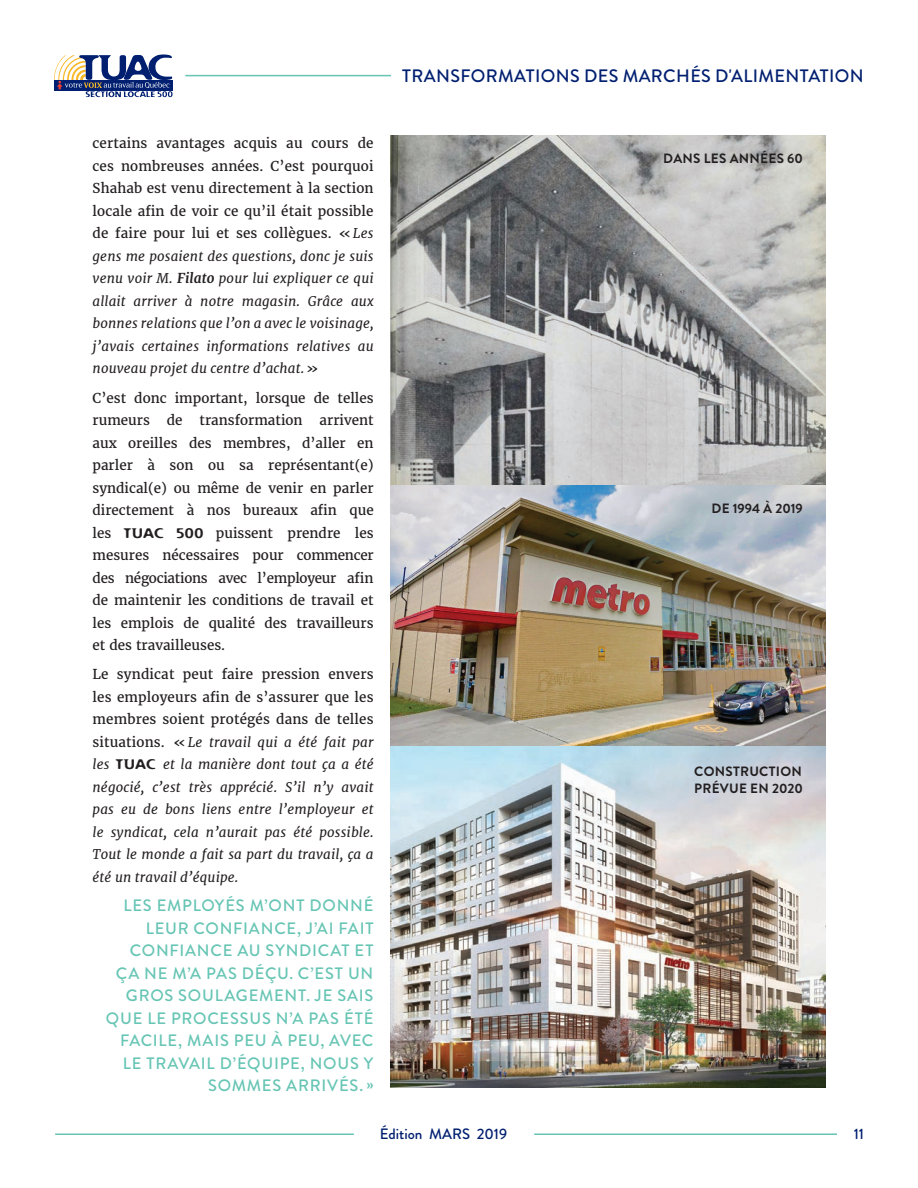
<style>
.page{position:relative;width:918px;height:1188px;background:#fff}
.page>*{position:absolute;margin:0;border:0;box-sizing:border-box;transform-origin:0 0}
.Header_de_page{font:500 18px "Brandon Grotesque";letter-spacing:.02em;color:#001f70}
.t1{font:500 16.5px/22.5px "Brandon Grotesque";letter-spacing:.045em;color:#66c5b4;text-align:right}
.Bas_de_page_édition{font:500 15px "Brandon Grotesque";color:#001f70}
.Texte{font:italic 13.5px/22.5px "Merriweather";letter-spacing:.01em;color:#231f20;text-align:justify}
.Texte-2{font:13.5px/22.5px "Merriweather";color:#231f20}
.Légende{font:700 13.5px/16.5px "Brandon Grotesque";letter-spacing:.02em;color:#231f20}
.Légende-2{font:700 13.5px "Brandon Grotesque";color:#231f20}
.s1{font-style:normal}
.s2{font-weight:700}
.s3{font-family:"Flexure"}
.s4{font-family:"Flexure";font-style:normal}
</style>
<div class="page">
<hr style="left:185px;top:75px;width:206px;height:1px;background:#66c5b4">
<hr style="left:55px;top:1133px;width:299px;height:2px;background:#66c5b4">
<hr style="left:534px;top:1133px;width:303px;height:2px;background:#66c5b4">
<svg style="left:54px;top:54px;width:119px;height:43px"></svg>
<img style="left:391px;top:135px;width:434px;height:952px">
<p class="Texte" style="left:93px;top:132px;width:283px"><span class="s1">certains avantages acquis au cours de ces nombreuses années. C’est pourquoi Shahab est venu directement à la section locale afin de voir ce qu’il était possible de faire pour lui et ses collègues. «</span>Les gens me posaient des questions, donc je suis venu voir M. <span class="s2">Filato</span> pour lui expliquer ce qui allait arriver à notre magasin. Grâce aux bonnes relations que l’on a avec le voisinage, j’avais certaines informations relatives au nouveau projet du centre d’achat.<span class="s1">»</span></p>
<p class="Texte-2" style="left:93px;top:386px;width:283px">C’est donc important, lorsque de telles rumeurs</p>
<p class="Texte-2" style="left:167px;top:409px;width:17px">de</p>
<p class="Texte-2" style="left:200px;top:409px;width:105px">transformation</p>
<p class="Texte-2" style="left:93px;top:409px;width:283px;text-align:justify;text-indent:227px">arrivent aux oreilles des membres, d’aller en parler à son ou sa représentant(e) syndical(e) ou même de venir en parler directement à nos bureaux afin que les <span class="s3">TUAC 500</span> puissent prendre les mesures nécessaires pour commencer des négociations avec l’employeur afin de maintenir les conditions de travail et les emplois de qualité des travailleurs et des travailleuses.</p>
<p class="Texte" style="left:93px;top:663px;width:283px"><span class="s1">Le syndicat peut faire pression envers les employeurs afin de s’assurer que les membres soient protégés dans de telles situations. «</span>Le travail qui a été fait par les <span class="s4">TUAC</span> et la manière dont tout ça a été négocié, c’est très apprécié. S’il n’y avait pas eu de bons liens entre l’employeur et le syndicat, cela n’aurait pas été possible.<br>Tout le monde a fait sa part du travail, ça a été un travail d’équipe.</p>
<p class="t1" style="left:106px;top:894px;width:269px">LES EMPLOYÉS M’ONT DONNÉ<br>LEUR CONFIANCE, J’AI FAIT<br>CONFIANCE AU SYNDICAT ET<br>ÇA NE M’A PAS DÉÇU. C’EST UN<br>GROS SOULAGEMENT. JE SAIS<br>QUE LE PROCESSUS N’A PAS ÉTÉ<br>FACILE, MAIS PEU À PEU, AVEC<br>LE TRAVAIL D’ÉQUIPE, NOUS Y<br>SOMMES ARRIVÉS. »</p>
<p class="Header_de_page" style="left:402px;top:64px;width:463px">TRANSFORMATIONS DES MARCHÉS D'ALIMENTATION</p>
<p class="Légende" style="left:663px;top:151px;width:141px">DANS LES ANNÉES 60</p>
<p class="Légende-2" style="left:711px;top:499px;width:93px">DE 1994 À 2019</p>
<p class="Légende" style="left:694px;top:763px;width:110px">CONSTRUCTION<br>PRÉVUE EN 2020</p>
<p class="Bas_de_page_édition" style="left:380px;top:1123px;width:129px">Édition MARS 2019</p>
<p class="Bas_de_page_édition" style="left:854px;top:1124px;width:12px">11</p>
</div>
